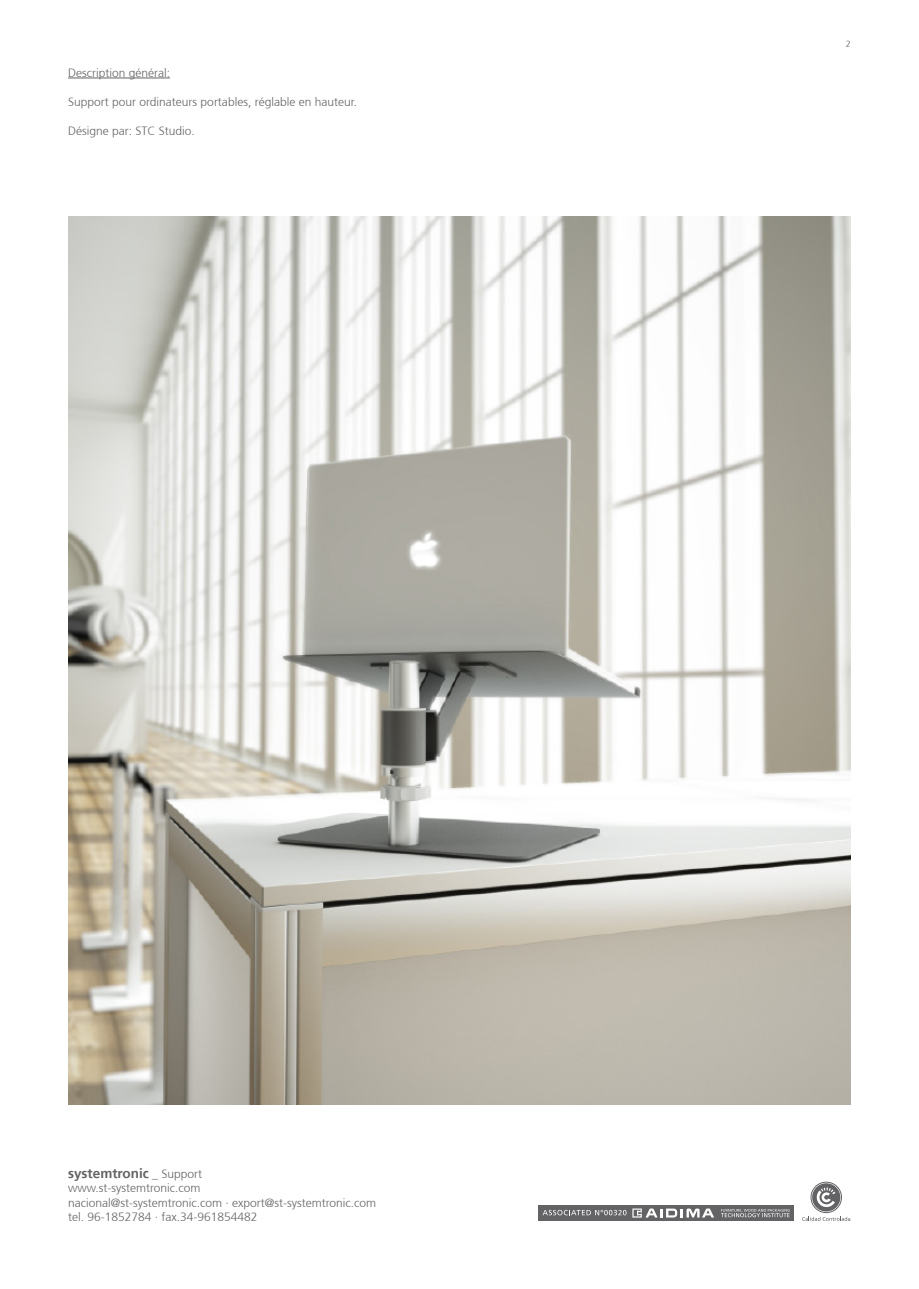
<style>
.page{position:relative;width:919px;height:1289px;background:#fff}
.page>*{position:absolute;margin:0;border:0;box-sizing:border-box;transform-origin:0 0}
.t1{font:700 13.5px "Frutiger 65";color:#636366}
.texto_descriptivo_de{font:300 12px "Frutiger 45";color:#636366}
.t2{font:300 9px "Frutiger 45";color:#636366}
.s1{font-size:12px}
.s2{font-family:"Frutiger 45";font-weight:300;font-size:12px}
</style>
<div class="page">
<img style="left:69px;top:216px;width:781px;height:888px">
<svg style="left:802px;top:1216px;width:48px;height:4px"></svg>
<div style="left:810px;top:1181px;width:31px;height:31px;border:1px solid #636366;border-radius:50%"></div>
<div style="left:812px;top:1183px;width:28px;height:28px;background:#636366;border-radius:50%"></div>
<svg style="left:816px;top:1187px;width:19px;height:20px"></svg>
<div style="left:538px;top:1205px;width:255px;height:15px;background:#636366"></div>
<svg style="left:632px;top:1208px;width:82px;height:9px"></svg>
<svg style="left:721px;top:1209px;width:68px;height:8px"></svg>
<svg style="left:542px;top:1209px;width:84px;height:6px"></svg>
<hr style="left:68px;top:78px;width:102px;height:1px;background:#636366">
<p class="texto_descriptivo_de" style="left:68px;top:66px;width:104px">Description général:</p>
<p class="texto_descriptivo_de" style="left:68px;top:95px;width:290px">Support pour ordinateurs portables, réglable en hauteur.</p>
<p class="texto_descriptivo_de" style="left:68px;top:124px;width:128px">Désigne par: STC Studio.</p>
<p class="t1" style="left:68px;top:1164px;width:136px">systemtronic <span class="s1">_</span> <span class="s2">Support</span></p>
<p class="texto_descriptivo_de" style="left:68px;top:1181px;width:134px">www.st-systemtronic.com</p>
<p class="texto_descriptivo_de" style="left:68px;top:1195px;width:310px">nacional@st-systemtronic.com · export@st-systemtronic.com</p>
<p class="texto_descriptivo_de" style="left:68px;top:1209px;width:191px">tel. 96-1852784 · fax.34-961854482</p>
<p class="t2" style="left:845px;top:39px;width:7px">2</p>
</div>
